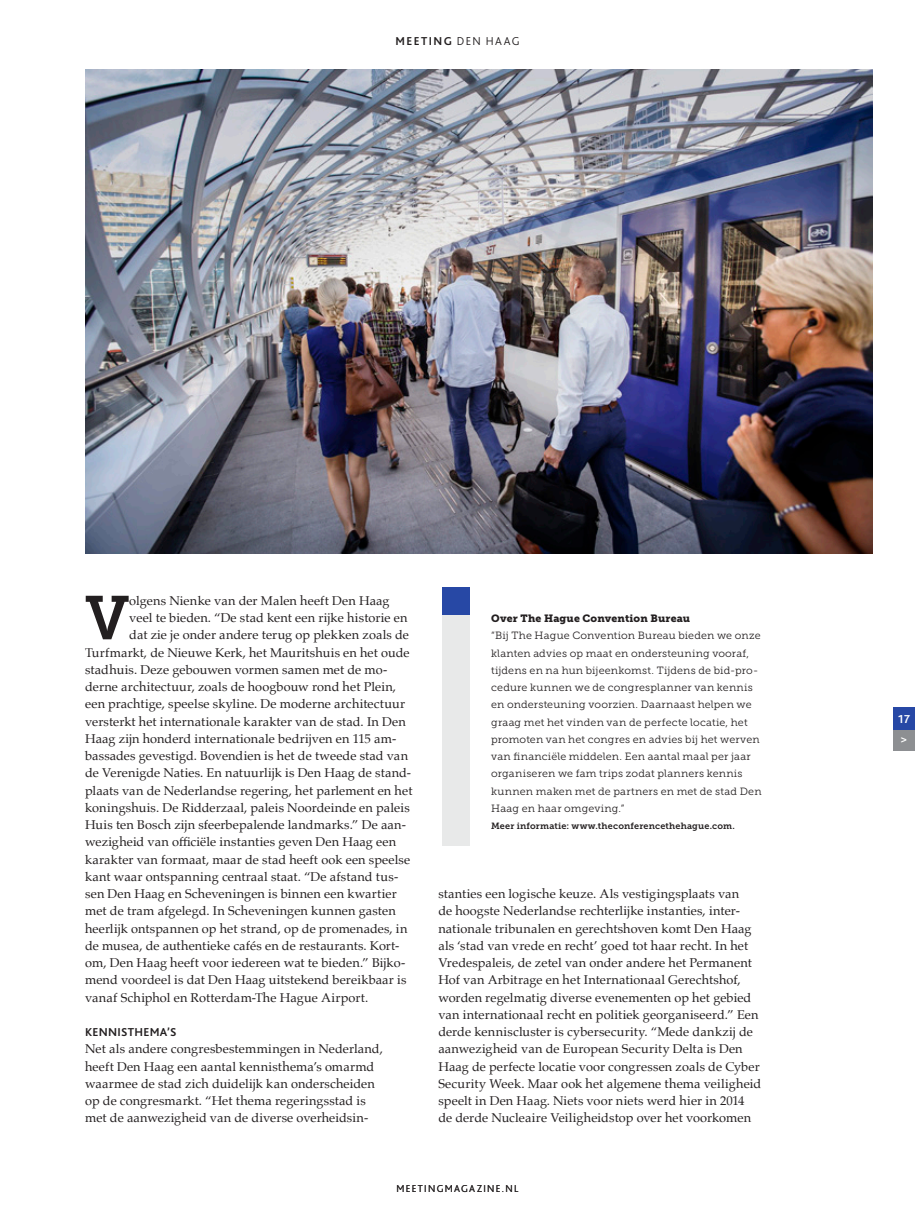
<style>
.page{position:relative;width:915px;height:1212px;background:#fff}
.page>*{position:absolute;margin:0;border:0;box-sizing:border-box;transform-origin:0 0}
.t1{font:61.35px "Museo Slab 700";color:#231f20}
.t2{font:12.75px/17.2px "Palatino";letter-spacing:.005em;color:#231f20}
.t3{font:700 12px "Bliss 2";letter-spacing:.125em;color:#231f20}
.t4{font:700 12px "Bliss 2";letter-spacing:.03em;color:#231f20}
.t5{font:700 12px/20.7px "Bliss 2";color:#fff}
.t6{font:10.5px/17.2px "Museo Slab 300";letter-spacing:.015em;color:#231f20}
.t7{font:10.5px "Museo Slab 900";letter-spacing:.015em;color:#231f20}
.t8{font:300 10.5px "Bliss 2";letter-spacing:.125em;color:#231f20}
.t9{font:9px "Museo Slab 700";letter-spacing:.02em;color:#231f20}
.s1{font-weight:300}
</style>
<div class="page">
<img style="left:86px;top:70px;width:786px;height:483px">
<div style="left:442px;top:587px;width:27px;height:259px;background:#e8e9e9"></div>
<div style="left:442px;top:587px;width:27px;height:27px;background:#2748a5"></div>
<div style="left:892px;top:728px;width:22px;height:22px;background:#8d8f92"></div>
<div style="left:892px;top:707px;width:22px;height:22px;background:#2748a5"></div>
<p class="t3" style="left:395px;top:33px;width:126px">MEETING <span class="s1">DEN HAAG</span></p>
<h1 class="t1" style="left:85px;top:583px;width:46px">V</h1>
<p class="t2" style="left:129px;top:592px;width:262px">olgens Nienke van der Malen heeft Den Haag</p>
<p class="t2" style="left:129px;top:609px;width:280px">veel te bieden. “De stad kent een rijke historie en</p>
<p class="t2" style="left:129px;top:626px;width:281px">dat zie je onder andere terug op plekken zoals de</p>
<p class="t2" style="left:85px;top:643px;width:326px">Turfmarkt, de Nieuwe Kerk, het Mauritshuis en het oude</p>
<p class="t2" style="left:85px;top:661px;width:303px">stadhuis. Deze gebouwen vormen samen met de mo-</p>
<p class="t2" style="left:85px;top:678px;width:312px">derne architectuur, zoals de hoogbouw rond het Plein,</p>
<p class="t2" style="left:85px;top:695px;width:321px">een prachtige, speelse skyline. De moderne architectuur</p>
<p class="t2" style="left:85px;top:712px;width:322px">versterkt het internationale karakter van de stad. In Den</p>
<p class="t2" style="left:85px;top:730px;width:312px">Haag zijn honderd internationale bedrijven en 115 am-</p>
<p class="t2" style="left:85px;top:747px;width:324px">bassades gevestigd. Bovendien is het de tweede stad van</p>
<p class="t2" style="left:85px;top:764px;width:327px">de Verenigde Naties. En natuurlijk is Den Haag de stand-</p>
<p class="t2" style="left:85px;top:781px;width:329px">plaats van de Nederlandse regering, het parlement en het</p>
<p class="t2" style="left:85px;top:799px;width:326px">koningshuis. De Ridderzaal, paleis Noordeinde en paleis</p>
<p class="t2" style="left:85px;top:816px;width:322px">Huis ten Bosch zijn sfeerbepalende landmarks.” De aan-</p>
<p class="t2" style="left:85px;top:833px;width:312px">wezigheid van officiële instanties geven Den Haag een</p>
<p class="t2" style="left:85px;top:850px;width:326px">karakter van formaat, maar de stad heeft ook een speelse</p>
<p class="t2" style="left:85px;top:868px;width:314px">kant waar ontspanning centraal staat. “De afstand tus-</p>
<p class="t2" style="left:85px;top:885px;width:313px">sen Den Haag en Scheveningen is binnen een kwartier</p>
<p class="t2" style="left:85px;top:902px;width:312px">met de tram afgelegd. In Scheveningen kunnen gasten</p>
<p class="t2" style="left:85px;top:919px;width:324px">heerlijk ontspannen op het strand, op de promenades, in</p>
<p class="t2" style="left:85px;top:937px;width:316px">de musea, de authentieke cafés en de restaurants. Kort-</p>
<p class="t2" style="left:85px;top:954px;width:322px">om, Den Haag heeft voor iedereen wat te bieden.” Bijko-</p>
<p class="t2" style="left:85px;top:971px;width:323px">mend voordeel is dat Den Haag uitstekend bereikbaar is</p>
<p class="t2" style="left:85px;top:988px;width:284px">vanaf Schiphol en Rotterdam-The Hague Airport.</p>
<p class="t4" style="left:85px;top:1025px;width:93px">KENNISTHEMA’S</p>
<p class="t2" style="left:85px;top:1040px;width:299px">Net als andere congresbestemmingen in Nederland, heeft Den Haag een aantal kennisthema’s omarmd waarmee de stad zich duidelijk kan onderscheiden op de congresmarkt. “Het thema regeringsstad is met de aanwezigheid van de diverse overheidsin-</p>
<p class="t7" style="left:491px;top:612px;width:200px">Over The Hague Convention Bureau</p>
<p class="t6" style="left:491px;top:627px;width:272px">“Bij The Hague Convention Bureau bieden we onze klanten advies op maat en ondersteuning vooraf, tijdens en na hun bijeenkomst. Tijdens de bid-pro&shy;cedure kunnen we de congresplanner van kennis en ondersteuning voorzien. Daarnaast helpen we graag met het vinden van de perfecte locatie, het promoten van het congres en advies bij het werven van financiële middelen. Een aantal maal per jaar organiseren we fam trips zodat planners kennis kunnen maken met de partners en met de stad Den Haag en haar omgeving.”</p>
<p class="t9" style="left:491px;top:821px;width:245px">Meer informatie: www.theconferencethehague.com.</p>
<p class="t2" style="left:438px;top:885px;width:324px">stanties een logische keuze. Als vestigingsplaats van<br>de hoogste Nederlandse rechterlijke instanties, inter&shy;nationale tribunalen en gerechtshoven komt Den Haag als ‘stad van vrede en recht’ goed tot haar recht. In het Vredespaleis, de zetel van onder andere het Permanent Hof van Arbitrage en het Internationaal Gerechtshof, worden regelmatig diverse evenementen op het gebied van internationaal recht en politiek georganiseerd.” Een derde kenniscluster is cybersecurity. “Mede dankzij de aanwezigheid van de European Security Delta is Den Haag de perfecte locatie voor congressen zoals de Cyber Security Week. Maar ook het algemene thema veiligheid speelt in Den Haag. Niets voor niets werd hier in 2014 de derde Nucleaire Veiligheidstop over het voorkomen</p>
<p class="t8" style="left:396px;top:1182px;width:123px">MEETINGMAGAZINE.NL</p>
<p class="t5" style="left:897px;top:708px;width:14px">17 &gt;</p>
</div>
